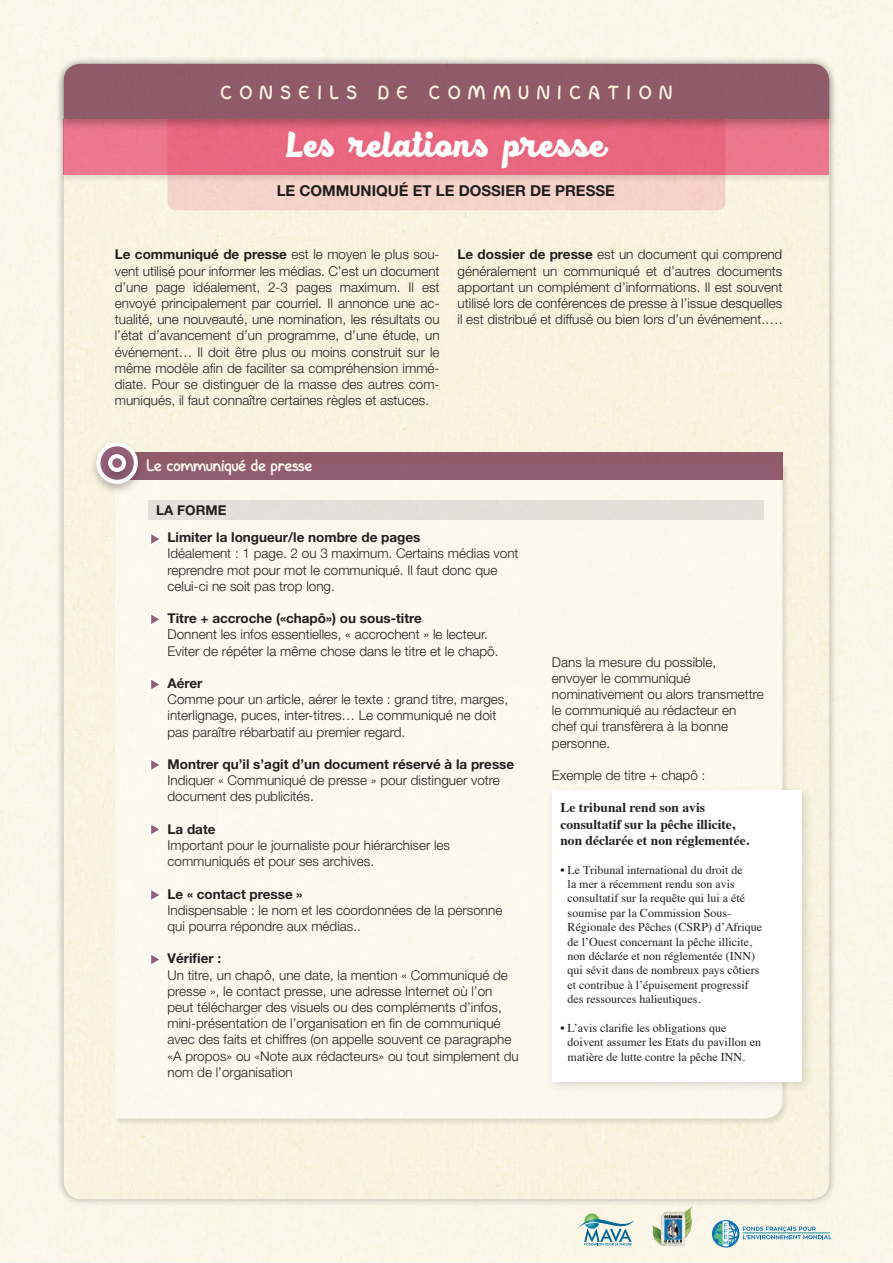
<style>
.page{position:relative;width:893px;height:1263px;background:#fff}
.page>*{position:absolute;margin:0;border:0;box-sizing:border-box;transform-origin:0 0}
.t1{font:36px "Black Fat";color:#fff}
.t2{font:700 22.5px "In Colhua";letter-spacing:.35em;color:#fff}
.t3{font:700 19.5px "In Colhua";color:#fff}
.t4{font:700 15px "Helvetica Neue";color:#231f20}
.t5{font:300 13.5px/16.2px "Helvetica Neue";color:#231f20}
.t6{font:700 13.5px/26.8px "Helvetica Neue";color:#231f20}
.t7{font:700 13.5px/16.2px "Times";color:#231f20}
.t8{font:12px/14.4px "Times";color:#231f20}
.s1{font-weight:700}
</style>
<div class="page">
<div style="left:0;top:0;width:892px;height:1261px;background:#fbf7e9"></div>
<div style="left:56px;top:56px;width:781px;height:1151px;background:#231f20;opacity:.25"></div>
<div style="left:64px;top:183px;width:765px;height:1016px;background:#f9f4df"></div>
<div style="left:59px;top:118px;width:775px;height:65px;background:#231f20;opacity:.1"></div>
<div style="left:64px;top:119px;width:765px;height:55px;background:#ec788f"></div>
<div style="left:113px;top:461px;width:677px;height:665px;background:#231f20;opacity:.25"></div>
<div style="left:115px;top:480px;width:667px;height:638px;background:#fbf9ee"></div>
<div style="left:148px;top:500px;width:616px;height:20px;background:#e2e1d9"></div>
<div style="left:117px;top:452px;width:665px;height:28px;background:#915c70"></div>
<div style="left:89px;top:439px;width:57px;height:57px;background:#231f20;opacity:.3"></div>
<svg style="left:98px;top:444px;width:38px;height:38px"></svg>
<div style="left:96px;top:442px;width:42px;height:42px;border:4px solid #fff;border-radius:50%"></div>
<div style="left:100px;top:451px;width:34px;height:33px;background:#231f20;opacity:.3"></div>
<div style="left:110px;top:456px;width:14px;height:14px;background:#945f79;border-radius:50%"></div>
<div style="left:108px;top:454px;width:18px;height:18px;border:4px solid #fff;border-radius:50%"></div>
<svg style="left:148px;top:531px;width:16px;height:17px"></svg>
<svg style="left:148px;top:757px;width:16px;height:17px"></svg>
<svg style="left:148px;top:676px;width:16px;height:17px"></svg>
<svg style="left:148px;top:821px;width:16px;height:17px"></svg>
<svg style="left:148px;top:887px;width:16px;height:17px"></svg>
<svg style="left:148px;top:951px;width:16px;height:17px"></svg>
<svg style="left:148px;top:611px;width:16px;height:17px"></svg>
<svg style="left:168px;top:132px;width:557px;height:78px;background:#ec959f"></svg>
<div style="left:56px;top:60px;width:781px;height:72px;background:#231f20;opacity:.3"></div>
<div style="left:64px;top:64px;width:765px;height:55px;background:#905a6a"></div>
<div style="left:546px;top:784px;width:268px;height:310px;background:#231f20;opacity:.15"></div>
<div style="left:552px;top:790px;width:249px;height:292px;background:#fff"></div>
<svg style="left:578px;top:1213px;width:56px;height:32px;background:#b6d0cd"></svg>
<img style="left:652px;top:1204px;width:42px;height:42px">
<svg style="left:712px;top:1220px;width:119px;height:28px;background:#c6dbdb"></svg>
<hr style="left:743px;top:1232px;width:86px;height:1px;background:#1d919e">
<h2 class="t2" style="left:221px;top:81px;width:453px">CONSEILS DE COMMUNICATION</h2>
<p class="t1" style="left:287px;top:122px;width:321px">Les relations presse</p>
<p class="t4" style="left:277px;top:181px;width:340px">LE COMMUNIQUÉ ET LE DOSSIER DE PRESSE</p>
<p class="t5" style="left:115px;top:246px;width:326px;text-align:justify"><span class="s1">Le communiqué de presse</span> est le moyen le plus sou&shy;vent utilisé pour informer les médias. C’est un document d’une page idéalement, 2-3 pages maximum. Il est envoyé principalement par courriel. Il annonce une ac&shy;tualité, une nouveauté, une nomination, les résultats ou l’état d’avancement d’un programme, d’une étude, un événement… Il doit être plus ou moins construit sur le même modèle afin de faciliter sa compréhension immé&shy;diate. Pour se distinguer de la masse des autres com&shy;muniqués, il faut connaître certaines règles et astuces.</p>
<p class="t5" style="left:458px;top:246px;width:326px;text-align:justify"><span class="s1">Le dossier de presse</span> est un document qui comprend généralement un communiqué et d’autres documents apportant un complément d’informations. Il est souvent utilisé lors de conférences de presse à l’issue desquelles il est distribué et diffusé ou bien lors d’un événement.….</p>
<h3 class="t3" style="left:147px;top:455px;width:167px">Le communiqué de presse</h3>
<p class="t6" style="left:168px;top:497px;width:254px;text-indent:-11px">LA FORME<br>Limiter la longueur/le nombre de pages</p>
<p class="t5" style="left:168px;top:545px;width:353px">Idéalement : 1 page. 2 ou 3 maximum. Certains médias vont reprendre mot pour mot le communiqué. Il faut donc que celui-ci ne soit pas trop long.</p>
<p class="t6" style="left:168px;top:605px;width:256px">Titre + accroche («chapô») ou sous-titre</p>
<p class="t5" style="left:168px;top:626px;width:332px">Donnent les infos essentielles, « accrochent » le lecteur.<br>Eviter de répéter la même chose dans le titre et le chapô.</p>
<p class="t6" style="left:168px;top:669px;width:37px">Aérer</p>
<p class="t5" style="left:168px;top:691px;width:342px">Comme pour un article, aérer le texte : grand titre, marges, interlignage, puces, inter-titres… Le communiqué ne doit pas paraître rébarbatif au premier regard.</p>
<p class="t6" style="left:168px;top:750px;width:348px">Montrer qu’il s’agit d’un document réservé à la presse</p>
<p class="t5" style="left:168px;top:772px;width:334px">Indiquer « Communiqué de presse » pour distinguer votre document des publicités.</p>
<p class="t6" style="left:168px;top:815px;width:50px">La date</p>
<p class="t5" style="left:168px;top:837px;width:284px">Important pour le journaliste pour hiérarchiser les communiqués et pour ses archives.</p>
<p class="t6" style="left:168px;top:880px;width:137px">Le « contact presse »</p>
<p class="t5" style="left:168px;top:902px;width:336px">Indispensable : le nom et les coordonnées de la personne qui pourra répondre aux médias..</p>
<p class="t6" style="left:168px;top:945px;width:55px">Vérifier :</p>
<p class="t5" style="left:168px;top:966px;width:353px">Un titre, un chapô, une date, la mention « Communiqué de presse », le contact presse, une adresse Internet où l’on peut télécharger des visuels ou des compléments d’infos, mini-présentation de l’organisation en fin de communiqué avec des faits et chiffres (on appelle souvent ce paragraphe «A propos» ou «Note aux rédacteurs» ou tout simplement du nom de l’organisation</p>
<p class="t5" style="left:552px;top:653px;width:213px">Dans la mesure du possible, envoyer le communiqué nominativement ou alors transmettre le communiqué au rédacteur en chef qui transfèrera à la bonne personne.</p>
<p class="t5" style="left:552px;top:767px;width:155px">Exemple de titre + chapô :</p>
<p class="t7" style="left:560px;top:798px;width:190px">Le tribunal rend son avis consultatif sur la pêche illicite, non déclarée et non réglementée.</p>
<p class="t8" style="left:568px;top:861px;width:196px;text-indent:-7px">• Le Tribunal international du droit de<br>la mer a récemment rendu son avis consultatif sur la requête qui lui a été soumise par la Commission Sous-Régionale des Pêches (CSRP) d’Afrique de l’Ouest concernant la pêche illicite, non déclarée et non réglementée (INN) qui sévit dans de nombreux pays côtiers et contribue à l’épuisement progressif des ressources halieutiques.</p>
<p class="t8" style="left:568px;top:1020px;width:195px;text-indent:-7px">• L’avis clarifie les obligations que doivent assumer les Etats du pavillon en matière de lutte contre la pêche INN.</p>
</div>
